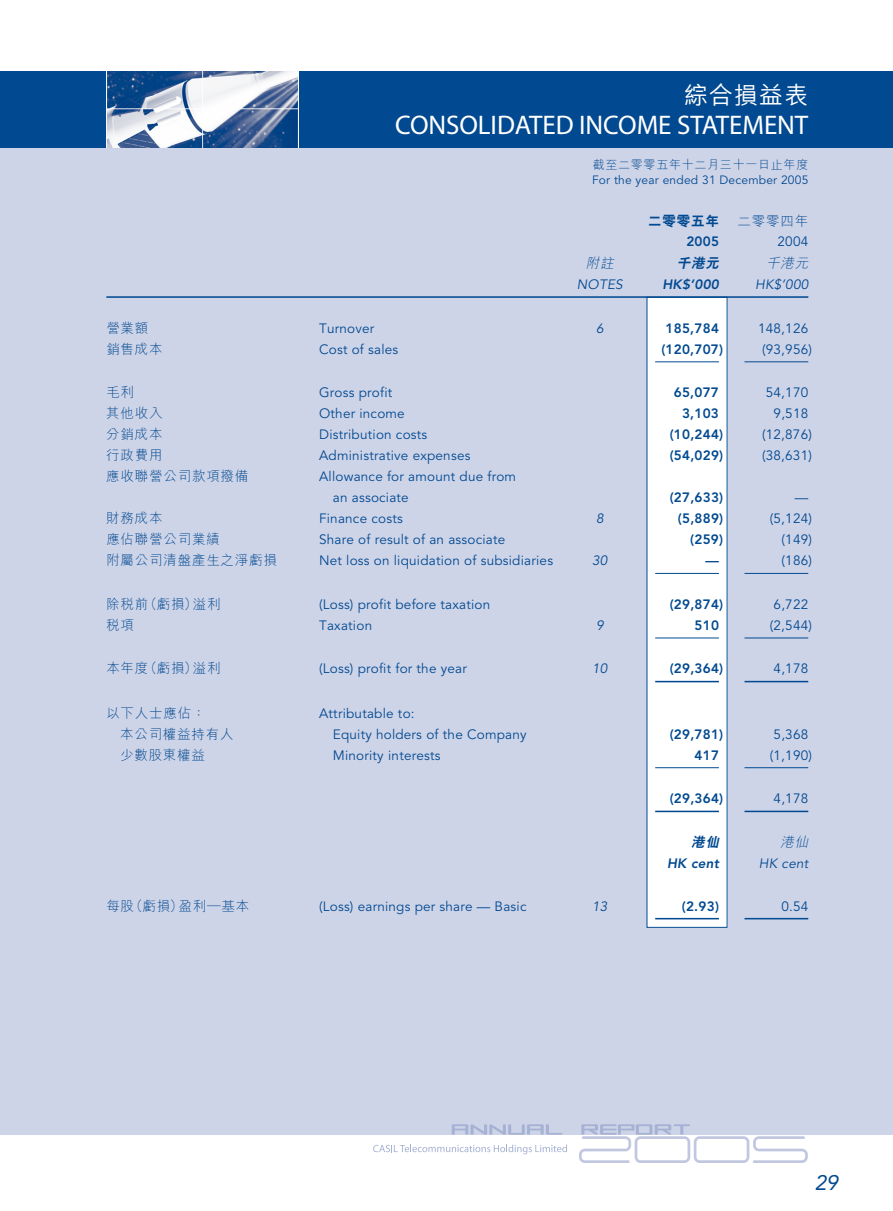
<style>
.page{position:relative;width:893px;height:1211px;background:#fff}
.page>*{position:absolute;margin:0;border:0;box-sizing:border-box;transform-origin:0 0}
.t1{font:27px "Myriad";letter-spacing:-.005em;color:#fff}
.t2{font:500 24px "M Hei";letter-spacing:.045em;color:#fff}
.t3{font:21px "Avenir";color:#014990}
.t4{font:13.5px/21px "Avenir";letter-spacing:.015em;color:#014990}
.t5{font:800 13.5px "Avenir";letter-spacing:.015em;color:#014990}
.t6{font:300 13.5px "M Hei";letter-spacing:.06em;color:#014990}
.t7{font:italic 300 13.5px "M Hei";color:#014990}
.t8{font:800 13.5px "C Hei 2";letter-spacing:.06em;color:#014990}
.t9{font:italic 800 13.5px "C Hei 2";color:#014990}
.t10{font:12px "Avenir";letter-spacing:.02em;color:#014990}
.t11{font:300 12px "M Hei";letter-spacing:.06em;color:#014990}
</style>
<div class="page">
<div style="left:0;top:126px;width:892px;height:1008px;background:#ced4e8"></div>
<div style="left:0;top:71px;width:892px;height:77px;background:#014990"></div>
<svg style="left:451px;top:1124px;width:111px;height:10px"></svg>
<svg style="left:579px;top:1124px;width:228px;height:39px"></svg>
<svg style="left:373px;top:1144px;width:194px;height:10px"></svg>
<img style="left:106px;top:71px;width:192px;height:77px">
<div style="left:647px;top:297px;width:80px;height:630px;background:#fff"></div>
<hr style="left:106px;top:296px;width:702px;height:2px;background:#014990">
<hr style="left:655px;top:361px;width:64px;height:1px;background:#014990">
<hr style="left:744px;top:361px;width:64px;height:1px;background:#014990">
<hr style="left:655px;top:573px;width:64px;height:1px;background:#014990">
<hr style="left:744px;top:573px;width:64px;height:1px;background:#014990">
<hr style="left:655px;top:637px;width:64px;height:1px;background:#014990">
<hr style="left:744px;top:637px;width:64px;height:1px;background:#014990">
<hr style="left:655px;top:681px;width:64px;height:1px;background:#014990">
<hr style="left:744px;top:681px;width:64px;height:1px;background:#014990">
<hr style="left:655px;top:767px;width:64px;height:1px;background:#014990">
<hr style="left:744px;top:767px;width:64px;height:1px;background:#014990">
<hr style="left:655px;top:810px;width:64px;height:2px;background:#014990">
<hr style="left:744px;top:810px;width:64px;height:2px;background:#014990">
<hr style="left:655px;top:918px;width:64px;height:1px;background:#014990">
<hr style="left:744px;top:918px;width:64px;height:1px;background:#014990">
<h2 class="t2" style="left:684px;top:86px;width:126px">綜合損益表</h2>
<h1 class="t1" style="left:395px;top:115px;width:414px">CONSOLIDATED INCOME STATEMENT</h1>
<p class="t11" style="left:592px;top:160px;width:217px">截至二零零五年十二月三十一日止年度</p>
<p class="t10" style="left:592px;top:175px;width:218px">For the year ended 31 December 2005</p>
<p class="t8" style="left:648px;top:215px;width:72px">二零零五年</p>
<p class="t6" style="left:737px;top:215px;width:72px">二零零四年</p>
<p class="t5" style="left:686px;top:236px;width:34px">2005</p>
<p class="t4" style="left:777px;top:232px;width:32px">2004</p>
<p class="t7" style="left:586px;top:257px;width:32px">附註</p>
<p class="t9" style="left:677px;top:257px;width:46px">千港元</p>
<p class="t7" style="left:766px;top:257px;width:46px">千港元</p>
<p class="t4" style="left:577px;top:274px;width:49px">NOTES</p>
<p class="t5" style="left:662px;top:278px;width:60px">HK$’000</p>
<p class="t4" style="left:755px;top:274px;width:57px">HK$’000</p>
<p class="t6" style="left:106px;top:323px;width:44px">營業額</p>
<p class="t4" style="left:319px;top:319px;width:57px">Turnover</p>
<p class="t4" style="left:596px;top:319px;width:11px">6</p>
<p class="t5" style="left:665px;top:322px;width:55px">185,784</p>
<p class="t4" style="left:758px;top:319px;width:52px">148,126</p>
<p class="t6" style="left:106px;top:344px;width:58px">銷售成本</p>
<p class="t4" style="left:319px;top:340px;width:81px">Cost of sales</p>
<p class="t5" style="left:661px;top:343px;width:63px">(120,707)</p>
<p class="t4" style="left:762px;top:340px;width:51px">(93,956)</p>
<p class="t6" style="left:106px;top:387px;width:29px">毛利</p>
<p class="t4" style="left:319px;top:383px;width:75px">Gross profit</p>
<p class="t5" style="left:673px;top:387px;width:47px">65,077</p>
<p class="t4" style="left:765px;top:383px;width:44px">54,170</p>
<p class="t6" style="left:106px;top:408px;width:58px">其他收入</p>
<p class="t4" style="left:319px;top:404px;width:87px">Other income</p>
<p class="t5" style="left:682px;top:408px;width:38px">3,103</p>
<p class="t4" style="left:773px;top:404px;width:36px">9,518</p>
<p class="t6" style="left:106px;top:429px;width:58px">分銷成本</p>
<p class="t4" style="left:319px;top:425px;width:110px">Distribution costs</p>
<p class="t5" style="left:669px;top:429px;width:55px">(10,244)</p>
<p class="t4" style="left:762px;top:425px;width:51px">(12,876)</p>
<p class="t6" style="left:106px;top:450px;width:58px">行政費用</p>
<p class="t4" style="left:319px;top:446px;width:153px">Administrative expenses</p>
<p class="t5" style="left:669px;top:450px;width:55px">(54,029)</p>
<p class="t4" style="left:762px;top:446px;width:51px">(38,631)</p>
<p class="t6" style="left:106px;top:471px;width:144px">應收聯營公司款項撥備</p>
<p class="t4" style="left:333px;top:467px;width:185px;text-indent:-14px">Allowance for amount due from an associate</p>
<p class="t5" style="left:669px;top:492px;width:55px">(27,633)</p>
<p class="t4" style="left:794px;top:488px;width:15px">—</p>
<p class="t6" style="left:106px;top:513px;width:58px">財務成本</p>
<p class="t4" style="left:319px;top:509px;width:85px">Finance costs</p>
<p class="t4" style="left:596px;top:509px;width:11px">8</p>
<p class="t5" style="left:678px;top:513px;width:47px">(5,889)</p>
<p class="t4" style="left:769px;top:509px;width:44px">(5,124)</p>
<p class="t6" style="left:106px;top:534px;width:115px">應佔聯營公司業績</p>
<p class="t4" style="left:319px;top:530px;width:188px">Share of result of an associate</p>
<p class="t5" style="left:690px;top:534px;width:34px">(259)</p>
<p class="t4" style="left:781px;top:530px;width:32px">(149)</p>
<p class="t6" style="left:106px;top:555px;width:172px">附屬公司清盤產生之淨虧損</p>
<p class="t4" style="left:319px;top:551px;width:235px">Net loss on liquidation of subsidiaries</p>
<p class="t4" style="left:592px;top:551px;width:19px">30</p>
<p class="t5" style="left:705px;top:555px;width:15px">—</p>
<p class="t4" style="left:781px;top:551px;width:32px">(186)</p>
<p class="t6" style="left:106px;top:598px;width:116px">除稅前（虧損）溢利</p>
<p class="t4" style="left:319px;top:595px;width:173px">(Loss) profit before taxation</p>
<p class="t5" style="left:669px;top:598px;width:55px">(29,874)</p>
<p class="t4" style="left:773px;top:595px;width:36px">6,722</p>
<p class="t6" style="left:106px;top:619px;width:29px">稅項</p>
<p class="t4" style="left:319px;top:616px;width:55px">Taxation</p>
<p class="t4" style="left:596px;top:616px;width:11px">9</p>
<p class="t5" style="left:694px;top:619px;width:26px">510</p>
<p class="t4" style="left:769px;top:616px;width:44px">(2,544)</p>
<p class="t6" style="left:106px;top:663px;width:116px">本年度（虧損）溢利</p>
<p class="t4" style="left:319px;top:659px;width:149px">(Loss) profit for the year</p>
<p class="t4" style="left:592px;top:659px;width:19px">10</p>
<p class="t5" style="left:669px;top:663px;width:55px">(29,364)</p>
<p class="t4" style="left:773px;top:659px;width:36px">4,178</p>
<p class="t6" style="left:106px;top:707px;width:101px">以下人士應佔：</p>
<p class="t4" style="left:319px;top:703px;width:97px">Attributable to:</p>
<p class="t6" style="left:120px;top:728px;width:115px">本公司權益持有人</p>
<p class="t4" style="left:333px;top:724px;width:195px">Equity holders of the Company</p>
<p class="t5" style="left:669px;top:728px;width:55px">(29,781)</p>
<p class="t4" style="left:773px;top:724px;width:36px">5,368</p>
<p class="t6" style="left:120px;top:749px;width:86px">少數股東權益</p>
<p class="t4" style="left:333px;top:745px;width:109px">Minority interests</p>
<p class="t5" style="left:694px;top:749px;width:26px">417</p>
<p class="t4" style="left:769px;top:745px;width:44px">(1,190)</p>
<p class="t5" style="left:669px;top:793px;width:55px">(29,364)</p>
<p class="t4" style="left:773px;top:789px;width:36px">4,178</p>
<p class="t9" style="left:691px;top:837px;width:32px">港仙</p>
<p class="t7" style="left:780px;top:837px;width:32px">港仙</p>
<p class="t5" style="left:667px;top:858px;width:55px">HK cent</p>
<p class="t4" style="left:759px;top:854px;width:53px">HK cent</p>
<p class="t6" style="left:106px;top:900px;width:144px">每股（虧損）盈利—基本</p>
<p class="t4" style="left:319px;top:896px;width:209px">(Loss) earnings per share — Basic</p>
<p class="t4" style="left:592px;top:896px;width:19px">13</p>
<p class="t5" style="left:681px;top:900px;width:39px">(2.93)</p>
<p class="t4" style="left:781px;top:896px;width:28px">0.54</p>
<h3 class="t3" style="left:814px;top:1173px;width:28px">29</h3>
</div>
